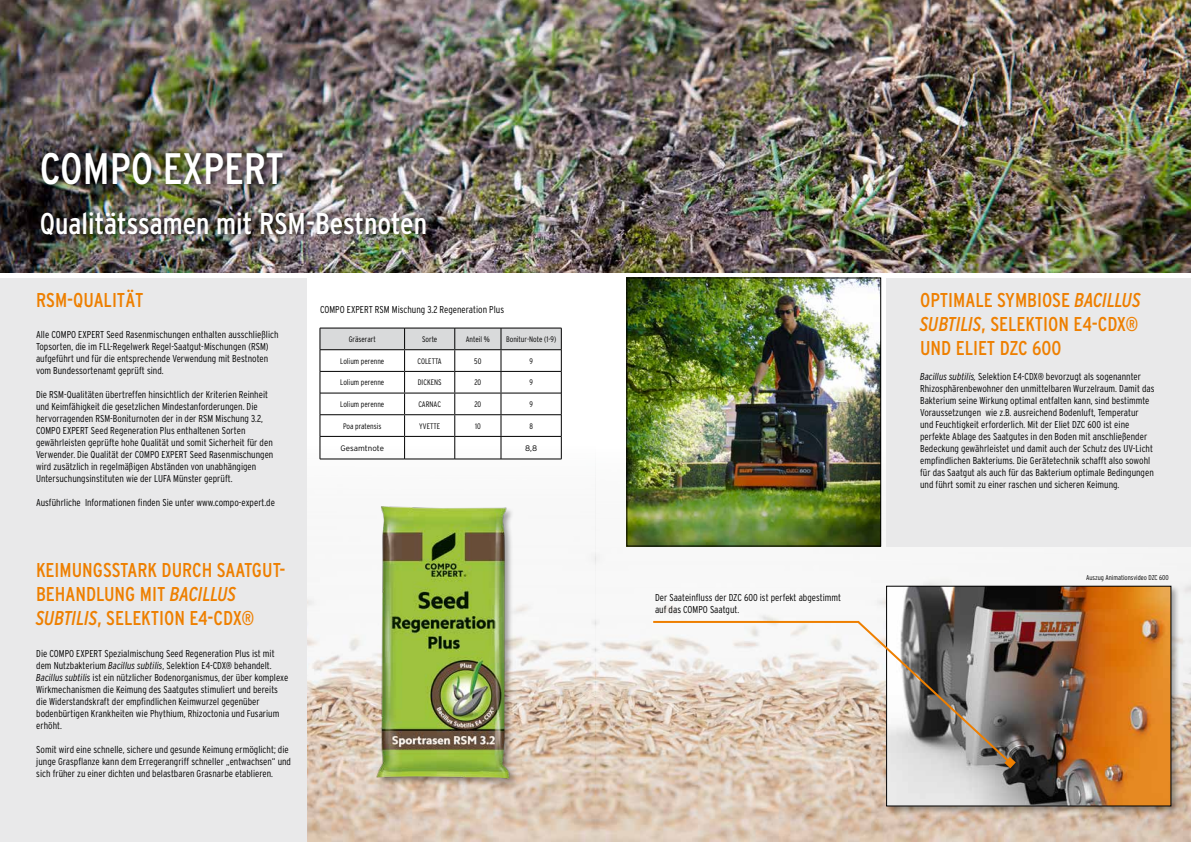
<style>
.page{position:relative;width:1191px;height:842px;background:#fff}
.page>*{position:absolute;margin:0;border:0;box-sizing:border-box;transform-origin:0 0}
.t1{font:condensed 44px "Interstate";color:#fff}
.t2{font:condensed 30px "Interstate";color:#fff}
.t3{font:condensed 20px/24px "Interstate";color:#ee7f00}
.t4{font:300 condensed 10px/12px "Interstate";color:#000}
.t5{font:300 condensed 8px "Interstate";color:#000}
.t6{font:300 8px "Interstate";letter-spacing:-.005em;color:#000}
.t7{font:300 condensed 7px "Interstate";color:#000}
.s1{font-style:italic}
</style>
<div class="page">
<img style="left:307px;top:447px;width:288px;height:395px">
<img style="left:0;top:0;width:1191px;height:272px">
<div style="left:39px;top:147px;width:395px;height:93px;background:#000;opacity:.7"></div>
<div style="left:0;top:278px;width:307px;height:268px;background:#e9e9ea"></div>
<div style="left:0;top:545px;width:307px;height:297px;background:#e9e9ea"></div>
<svg style="left:320px;top:328px;width:242px;height:131px"></svg>
<hr style="left:320px;top:459px;width:84px;height:1px;background:#000">
<hr style="left:404px;top:459px;width:51px;height:1px;background:#000">
<hr style="left:455px;top:459px;width:46px;height:1px;background:#000">
<hr style="left:501px;top:459px;width:60px;height:1px;background:#000">
<hr style="left:320px;top:349px;width:84px;height:1px;background:#000">
<hr style="left:404px;top:349px;width:51px;height:1px;background:#000">
<hr style="left:455px;top:349px;width:46px;height:1px;background:#000">
<hr style="left:501px;top:349px;width:60px;height:1px;background:#000">
<hr style="left:320px;top:371px;width:84px;height:1px;background:#000">
<hr style="left:404px;top:371px;width:51px;height:1px;background:#000">
<hr style="left:455px;top:371px;width:46px;height:1px;background:#000">
<hr style="left:501px;top:371px;width:60px;height:1px;background:#000">
<hr style="left:320px;top:393px;width:84px;height:1px;background:#000">
<hr style="left:404px;top:393px;width:51px;height:1px;background:#000">
<hr style="left:455px;top:393px;width:46px;height:1px;background:#000">
<hr style="left:501px;top:393px;width:60px;height:1px;background:#000">
<hr style="left:320px;top:414px;width:84px;height:1px;background:#000">
<hr style="left:404px;top:414px;width:51px;height:1px;background:#000">
<hr style="left:455px;top:414px;width:46px;height:1px;background:#000">
<hr style="left:501px;top:414px;width:60px;height:1px;background:#000">
<hr style="left:320px;top:436px;width:84px;height:1px;background:#000">
<hr style="left:404px;top:436px;width:51px;height:1px;background:#000">
<hr style="left:455px;top:436px;width:46px;height:1px;background:#000">
<hr style="left:501px;top:436px;width:60px;height:1px;background:#000">
<img style="left:344px;top:502px;width:199px;height:281px">
<img style="left:595px;top:450px;width:596px;height:392px">
<div style="left:886px;top:278px;width:305px;height:268px;background:#e9e9ea"></div>
<div style="left:885px;top:585px;width:295px;height:231px;background:#000;opacity:.33"></div>
<img style="left:888px;top:588px;width:281px;height:216px">
<div style="left:886px;top:586px;width:285px;height:220px;border:1px solid #000"></div>
<svg style="left:855px;top:619px;width:160px;height:149px;background:#a19b96"></svg>
<hr style="left:653px;top:621px;width:206px;height:2px;background:#ee7f00">
<img style="left:628px;top:280px;width:251px;height:264px">
<div style="left:626px;top:278px;width:255px;height:268px;border:1px solid #000"></div>
<h1 class="t1" style="left:40px;top:142px;width:246px">COMPO EXPERT</h1>
<h2 class="t2" style="left:40px;top:205px;width:389px">Qualitätssamen mit RSM-Bestnoten</h2>
<h3 class="t3" style="left:36px;top:287px;width:109px">RSM-QUALITÄT</h3>
<p class="t4" style="left:36px;top:328px;width:244px">Alle COMPO EXPERT Seed Rasenmischungen enthalten ausschließlich Topsorten, die im FLL-Regelwerk Regel-Saatgut-Mischungen (RSM) aufgeführt und für die entsprechende Verwendung mit Bestnoten vom Bundessortenamt geprüft sind.</p>
<p class="t4" style="left:36px;top:388px;width:239px">Die RSM-Qualitäten übertreffen hinsichtlich der Kriterien Reinheit und Keimfähigkeit die gesetzlichen Mindestanforderungen. Die hervorragenden RSM-Boniturnoten der in der RSM Mischung 3.2, COMPO EXPERT Seed Regeneration Plus enthaltenen Sorten gewährleisten geprüfte hohe Qualität und somit Sicherheit für den Verwender. Die Qualität der COMPO EXPERT Seed Rasenmischungen wird zusätzlich in regelmäßigen Abständen von unabhängigen Untersuchungsinstituten wie der LUFA Münster geprüft.</p>
<p class="t4" style="left:36px;top:496px;width:240px">Ausführliche Informationen finden Sie unter www.compo-expert.de</p>
<h3 class="t3" style="left:36px;top:557px;width:251px">KEIMUNGSSTARK DURCH SAATGUT-<br>BEHANDLUNG MIT <span class="s1">BACILLUS<br>SUBTILIS</span>, SELEKTION E4-CDX®</h3>
<p class="t4" style="left:36px;top:648px;width:253px">Die COMPO EXPERT Spezialmischung Seed Regeneration Plus ist mit dem Nutzbakterium <span class="s1">Bacillus subtilis</span>, Selektion E4-CDX® behandelt.<br><span class="s1">Bacillus subtilis</span> ist ein nützlicher Bodenorganismus, der über komplexe Wirkmechanismen die Keimung des Saatgutes stimuliert und bereits die Widerstandskraft der empfindlichen Keimwurzel gegenüber bodenbürtigen Krankheiten wie Phythium, Rhizoctonia und Fusarium erhöht.</p>
<p class="t4" style="left:36px;top:744px;width:256px">Somit wird eine schnelle, sichere und gesunde Keimung ermöglicht; die junge Graspflanze kann dem Erregerangriff schneller „entwachsen“ und sich früher zu einer dichten und belastbaren Grasnarbe etablieren.</p>
<p class="t4" style="left:320px;top:304px;width:185px">COMPO EXPERT RSM Mischung 3.2 Regeneration Plus</p>
<p class="t5" style="left:349px;top:334px;width:28px">Gräserart</p>
<p class="t5" style="left:422px;top:334px;width:17px">Sorte</p>
<p class="t5" style="left:466px;top:334px;width:26px">Anteil %</p>
<p class="t5" style="left:506px;top:334px;width:52px">Bonitur-Note (1-9)</p>
<p class="t5" style="left:340px;top:356px;width:46px">Lolium perenne</p>
<p class="t5" style="left:417px;top:356px;width:26px">COLETTA</p>
<p class="t5" style="left:474px;top:356px;width:9px">50</p>
<p class="t5" style="left:529px;top:356px;width:5px">9</p>
<p class="t5" style="left:340px;top:378px;width:46px">Lolium perenne</p>
<p class="t5" style="left:418px;top:378px;width:25px">DICKENS</p>
<p class="t5" style="left:474px;top:378px;width:8px">20</p>
<p class="t5" style="left:529px;top:378px;width:5px">9</p>
<p class="t5" style="left:340px;top:399px;width:46px">Lolium perenne</p>
<p class="t5" style="left:418px;top:399px;width:24px">CARNAC</p>
<p class="t5" style="left:474px;top:399px;width:8px">20</p>
<p class="t5" style="left:529px;top:399px;width:5px">9</p>
<p class="t5" style="left:343px;top:421px;width:40px">Poa pratensis</p>
<p class="t5" style="left:419px;top:421px;width:22px">YVETTE</p>
<p class="t5" style="left:475px;top:421px;width:7px">10</p>
<p class="t5" style="left:529px;top:421px;width:5px">8</p>
<p class="t6" style="left:340px;top:443px;width:45px">Gesamtnote</p>
<p class="t6" style="left:525px;top:443px;width:14px">8,8</p>
<p class="t4" style="left:655px;top:591px;width:187px">Der Saateinfluss der DZC 600 ist perfekt abgestimmt auf das COMPO Saatgut.</p>
<h3 class="t3" style="left:920px;top:287px;width:222px;text-align:justify">OPTIMALE SYMBIOSE <span class="s1">BACILLUS SUBTILIS</span>, SELEKTION E4-CDX® UND ELIET DZC 600</h3>
<p class="t4" style="left:920px;top:371px;width:236px"><span class="s1">Bacillus subtilis,</span> Selektion E4-CDX® bevorzugt als sogenannter Rhizosphärenbewohner den unmittelbaren Wurzelraum. Damit das Bakterium seine Wirkung optimal entfalten kann, sind bestimmte Voraussetzungen wie z.B. ausreichend Bodenluft, Temperatur und Feuchtigkeit erforderlich. Mit der Eliet DZC 600 ist eine perfekte Ablage des Saatgutes in den Boden mit anschließender Bedeckung gewährleistet und damit auch der Schutz des UV-Licht empfindlichen Bakteriums. Die Gerätetechnik schafft also sowohl für das Saatgut als auch für das Bakterium optimale Bedingungen und führt somit zu einer raschen und sicheren Keimung.</p>
<p class="t7" style="left:1086px;top:574px;width:84px">Auszug Animationsvideo DZC 600</p>
</div>
